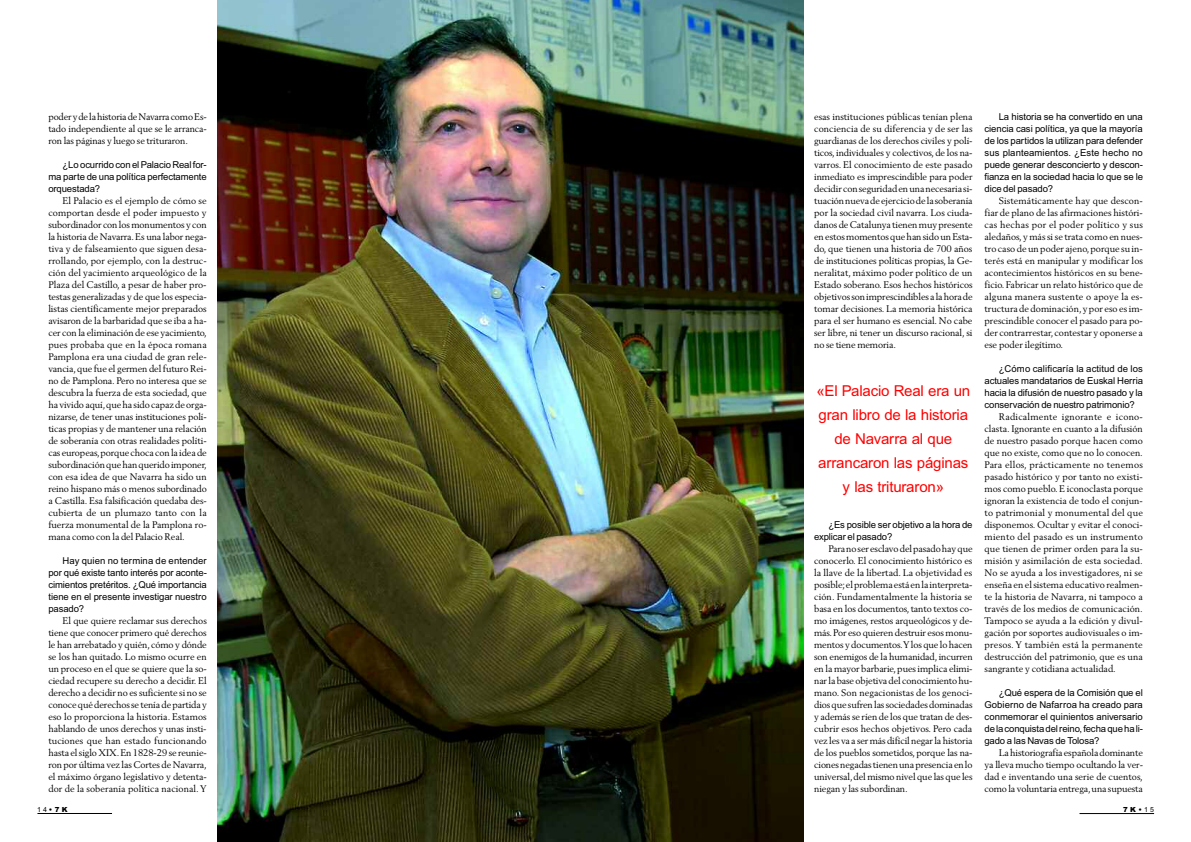
<style>
.page{position:relative;width:1191px;height:842px;background:#fff}
.page>*{position:absolute;margin:0;border:0;box-sizing:border-box;transform-origin:0 0}
.t1{font:15px/24px "Arial";letter-spacing:-.01em;color:#f00;text-align:center}
.t2{font:9.5px/12px "Berling";letter-spacing:-.01em;color:#000;text-align:justify}
.t3{font:9.5px/12px "Arial";letter-spacing:-.01em;color:#000;text-align:justify}
.t4{font:900 7px "Arial";color:#000}
.s1{font-weight:400}
</style>
<div class="page">
<hr style="left:1079px;top:813px;width:75px;height:1px;background:#000">
<hr style="left:37px;top:813px;width:75px;height:1px;background:#000">
<img style="left:218px;top:0;width:585px;height:842px">
<p class="t2" style="left:48px;top:111px;width:160px">poder y de la historia de Navarra como Es&shy;tado independiente al que se le arranca&shy;ron las páginas y luego se trituraron.</p>
<p class="t3" style="left:48px;top:160px;width:160px;text-indent:14px">¿Lo ocurrido con el Palacio Real for&shy;ma parte de una política perfectamente orquestada?</p>
<p class="t2" style="left:48px;top:195px;width:160px;text-indent:14px">El Palacio es el ejemplo de cómo se comportan desde el poder impuesto y subordinador con los monumentos y con la historia de Navarra.Es una labor nega&shy;tiva y de falseamiento que siguen desa&shy;rrollando, por ejemplo, con la destruc&shy;ción del yacimiento arqueológico de la Plaza del Castillo, a pesar de haber pro&shy;testas generalizadas y de que los especia&shy;listas científicamente mejor preparados avisaron de la barbaridad que se iba a ha&shy;cer con la eliminación de ese yacimiento, pues probaba que en la época romana Pamplona era una ciudad de gran rele&shy;vancia,que fue el germen del futuro Rei&shy;no de Pamplona. Pero no interesa que se descubra la fuerza de esta sociedad, que ha vivido aquí,que ha sido capaz de orga&shy;nizarse, de tener unas instituciones polí&shy;ticas propias y de mantener una relación de soberanía con otras realidades políti&shy;cas europeas,porque choca con la idea de subordinación que han querido imponer, con esa idea de que Navarra ha sido un reino hispano más o menos subordinado a Castilla. Esa falsificación quedaba des&shy;cubierta de un plumazo tanto con la fuerza monumental de la Pamplona ro&shy;mana como con la del Palacio Real.</p>
<p class="t3" style="left:48px;top:556px;width:160px;text-indent:14px">Hay quien no termina de entender por qué existe tanto interés por aconte&shy;cimientos pretéritos. ¿Qué importancia tiene en el presente investigar nuestro pasado?</p>
<p class="t2" style="left:48px;top:615px;width:160px;text-indent:14px">El que quiere reclamar sus derechos tiene que conocer primero qué derechos le han arrebatado y quién,cómo y dónde se los han quitado. Lo mismo ocurre en un proceso en el que se quiere que la so&shy;ciedad recupere su derecho a decidir. El derecho a decidir no es suficiente si no se conoce qué derechos se tenía de partida y eso lo proporciona la historia. Estamos hablando de unos derechos y unas insti&shy;tuciones que han estado funcionando hasta el siglo XIX.En 1828-29 se reunie&shy;ron por última vez las Cortes de Navarra, el máximo órgano legislativo y detenta&shy;dor de la soberanía política nacional.Y</p>
<p class="t4" style="left:37px;top:806px;width:32px"><span class="s1">14</span>•7K</p>
<p class="t4" style="left:1123px;top:806px;width:32px">7K•<span class="s1">15</span></p>
<p class="t2" style="left:814px;top:111px;width:160px">esas instituciones públicas tenían plena conciencia de su diferencia y de ser las guardianas de los derechos civiles y polí&shy;ticos, individuales y colectivos, de los na&shy;varros. El conocimiento de este pasado inmediato es imprescindible para poder decidir con seguridad en una necesaria si&shy;tuación nueva de ejercicio de la soberanía por la sociedad civil navarra. Los ciuda&shy;danos de Catalunya tienen muy presente en estos momentos que han sido un Esta&shy;do, que tienen una historia de 700 años de instituciones políticas propias, la Ge&shy;neralitat, máximo poder político de un Estado soberano. Esos hechos históricos objetivos son imprescindibles a la hora de tomar decisiones. La memoria histórica para el ser humano es esencial. No cabe ser libre, ni tener un discurso racional, si no se tiene memoria.</p>
<p class="t3" style="left:984px;top:112px;width:160px;text-indent:14px">La historia se ha convertido en una ciencia casi política, ya que la mayoría de los partidos la utilizan para defender sus planteamientos. ¿Este hecho no puede generar desconcierto y descon&shy;fianza en la sociedad hacia lo que se le dice del pasado?</p>
<p class="t2" style="left:984px;top:195px;width:160px;text-indent:14px">Sistemáticamente hay que descon&shy;fiar de plano de las afirmaciones históri&shy;cas hechas por el poder político y sus aledaños,y más si se trata como en nues&shy;tro caso de un poder ajeno,porque su in&shy;terés está en manipular y modificar los acontecimientos históricos en su bene&shy;ficio. Fabricar un relato histórico que de alguna manera sustente o apoye la es&shy;tructura de dominación,y por eso es im&shy;prescindible conocer el pasado para po&shy;der contrarrestar,contestar y oponerse a ese poder ilegítimo.</p>
<p class="t3" style="left:984px;top:364px;width:160px;text-indent:14px">¿Cómo calificaría la actitud de los actuales mandatarios de Euskal Herria hacia la difusión de nuestro pasado y la conservación de nuestro patrimonio?</p>
<p class="t2" style="left:984px;top:411px;width:160px;text-indent:14px">Radicalmente ignorante e icono&shy;clasta. Ignorante en cuanto a la difusión de nuestro pasado porque hacen como que no existe, como que no lo conocen.<br>Para ellos, prácticamente no tenemos pasado histórico y por tanto no existi&shy;mos como pueblo.E iconoclasta porque ignoran la existencia de todo el conjun&shy;to patrimonial y monumental del que disponemos. Ocultar y evitar el conoci&shy;miento del pasado es un instrumento que tienen de primer orden para la su&shy;misión y asimilación de esta sociedad.<br>No se ayuda a los investigadores, ni se enseña en el sistema educativo realmen&shy;te la historia de Navarra, ni tampoco a través de los medios de comunicación.<br>Tampoco se ayuda a la edición y divul&shy;gación por soportes audiovisuales o im&shy;presos. Y también está la permanente destrucción del patrimonio, que es una sangrante y cotidiana actualidad.</p>
<p class="t3" style="left:984px;top:688px;width:160px;text-indent:14px">¿Qué espera de la Comisión que el Gobierno de Nafarroa ha creado para conmemorar el quinientos aniversario de la conquista del reino,fecha que ha li&shy;gado a las Navas de Tolosa?</p>
<p class="t2" style="left:984px;top:747px;width:160px;text-indent:14px">La historiografía española dominante ya lleva mucho tiempo ocultando la ver&shy;dad e inventando una serie de cuentos, como la voluntaria entrega,una supuesta</p>
<h1 class="t1" style="left:816px;top:380px;width:155px">«El Palacio Real era un gran libro de la historia de Navarra al que arrancaron las páginas y las trituraron»</h1>
<p class="t3" style="left:814px;top:520px;width:160px;text-indent:14px">¿Es posible ser objetivo a la hora de explicar el pasado?</p>
<p class="t2" style="left:814px;top:543px;width:160px;text-indent:14px">Para no ser esclavo del pasado hay que conocerlo. El conocimiento histórico es la llave de la libertad. La objetividad es posible;el problema está en la interpreta&shy;ción. Fundamentalmente la historia se basa en los documentos, tanto textos co&shy;mo imágenes, restos arqueológicos y de&shy;más.Por eso quieren destruir esos monu&shy;mentos y documentos.Y los que lo hacen son enemigos de la humanidad,incurren en la mayor barbarie,pues implica elimi&shy;nar la base objetiva del conocimiento hu&shy;mano. Son negacionistas de los genoci&shy;dios que sufren las sociedades dominadas y además se ríen de los que tratan de des&shy;cubrir esos hechos objetivos. Pero cada vez les va a ser más difícil negar la historia de los pueblos sometidos, porque las na&shy;ciones negadas tienen una presencia en lo universal,del mismo nivel que las que les niegan y las subordinan.</p>
</div>
